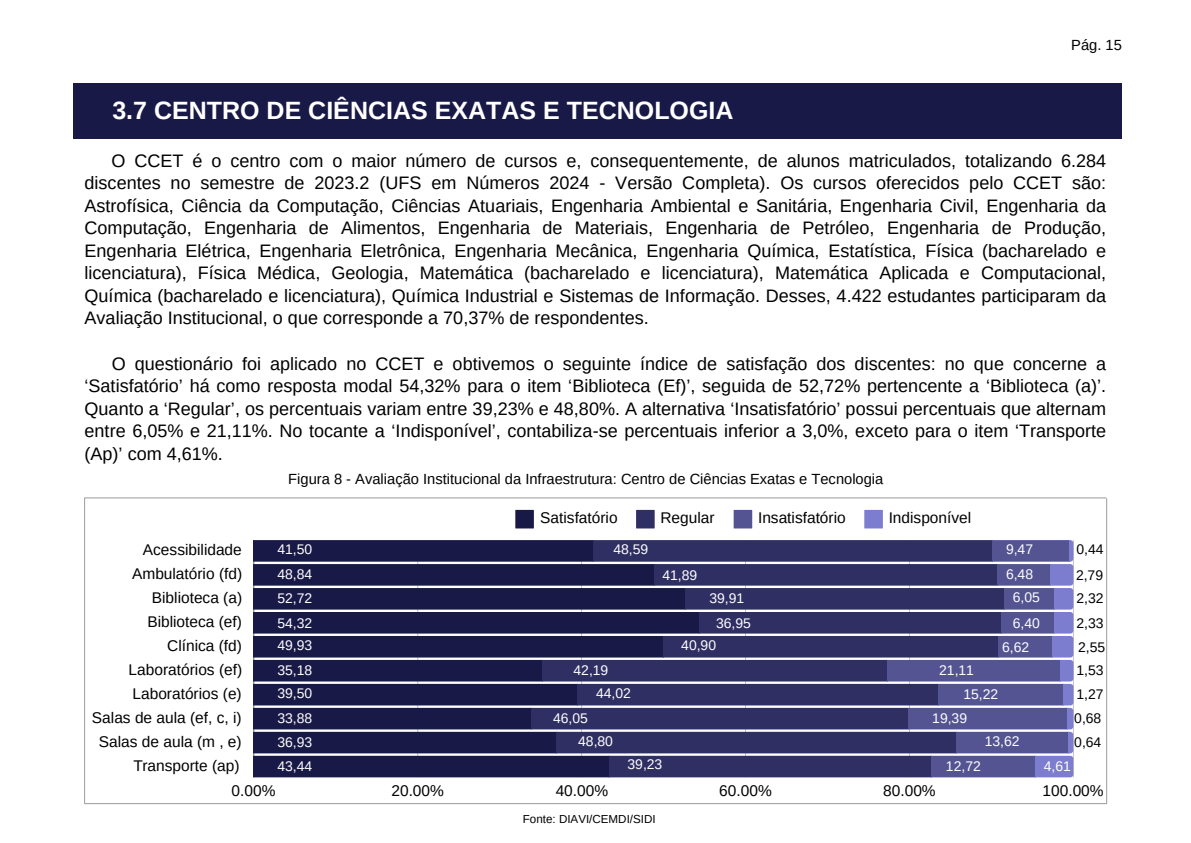
<style>
.page{position:relative;width:1191px;height:843px;background:#fff}
.page>*{position:absolute;margin:0;border:0;box-sizing:border-box;transform-origin:0 0}
.t1{font:700 25px "Arimo";color:#fff}
.t2{font:18px/22.5px "Arimo";color:#000;text-align:justify}
.t3{font:15.5px/23.9px "Arimo";color:#000;text-align:right}
.t4{font:14.7px "Arimo";color:#000}
.t5{font:13.9px "Arimo";color:#fff}
.t6{font:13.9px "Arimo";color:#000}
.t7{font:11.6px "Arimo";color:#000}
</style>
<div class="page">
<div style="left:73px;top:84px;width:1048px;height:55px;background:#191947"></div>
<svg style="left:515px;top:509px;width:19px;height:19px"></svg>
<svg style="left:636px;top:509px;width:18px;height:19px"></svg>
<svg style="left:733px;top:509px;width:19px;height:19px"></svg>
<svg style="left:864px;top:509px;width:18px;height:19px"></svg>
<svg style="left:254px;top:540px;width:819px;height:237px;background:#3e3e6d"></svg>
<hr style="left:84px;top:497px;width:1022px;height:1px;background:#9a999e">
<hr style="left:84px;top:803px;width:1022px;height:1px;background:#9a999e">
<hr style="left:84px;top:497px;width:1px;height:306px;background:#9a999e">
<hr style="left:1106px;top:498px;width:1px;height:305px;background:#9a999e">
<h3 class="t1" style="left:112px;top:96px;width:622px">3.7 CENTRO DE CIÊNCIAS EXATAS E TECNOLOGIA</h3>
<h3 class="t4" style="left:1071px;top:36px;width:52px">Pág. 15</h3>
<h2 class="t2" style="left:85px;top:149px;width:1023px;text-indent:27px">O CCET é o centro com o maior número de cursos e, consequentemente, de alunos matriculados, totalizando 6.284 discentes no semestre de 2023.2 (UFS em Números 2024 - Versão Completa). Os cursos oferecidos pelo CCET são:<br>Astrofísica, Ciência da Computação, Ciências Atuariais, Engenharia Ambiental e Sanitária, Engenharia Civil, Engenharia da Computação, Engenharia de Alimentos, Engenharia de Materiais, Engenharia de Petróleo, Engenharia de Produção, Engenharia Elétrica, Engenharia Eletrônica, Engenharia Mecânica, Engenharia Química, Estatística, Física (bacharelado e licenciatura), Física Médica, Geologia, Matemática (bacharelado e licenciatura), Matemática Aplicada e Computacional, Química (bacharelado e licenciatura), Química Industrial e Sistemas de Informação. Desses, 4.422 estudantes participaram da Avaliação Institucional, o que corresponde a 70,37% de respondentes.</h2>
<h2 class="t2" style="left:85px;top:352px;width:1023px;text-indent:27px">O questionário foi aplicado no CCET e obtivemos o seguinte índice de satisfação dos discentes: no que concerne a ‘Satisfatório’ há como resposta modal 54,32% para o item ‘Biblioteca (Ef)’, seguida de 52,72% pertencente a ‘Biblioteca (a)’.<br>Quanto a ‘Regular’, os percentuais variam entre 39,23% e 48,80%. A alternativa ‘Insatisfatório’ possui percentuais que alternam entre 6,05% e 21,11%. No tocante a ‘Indisponível’, contabiliza-se percentuais inferior a 3,0%, exceto para o item ‘Transporte (Ap)’ com 4,61%.</h2>
<h1 class="t4" style="left:288px;top:470px;width:596px">Figura 8 - Avaliação Institucional da Infraestrutura: Centro de Ciências Exatas e Tecnologia</h1>
<p class="t3" style="left:92px;top:537px;width:152px">Acessibilidade<br>Ambulatório (fd)<br>Biblioteca (a)<br>Biblioteca (ef)<br>Clínica (fd)<br>Laboratórios (ef)<br>Laboratórios (e)<br>Salas de aula (ef, c, i)<br>Salas de aula (m , e)<br>Transporte (ap)</p>
<h3 class="t5" style="left:277px;top:541px;width:36px">41,50</h3>
<h3 class="t5" style="left:277px;top:566px;width:36px">48,84</h3>
<h3 class="t5" style="left:277px;top:614px;width:36px">54,32</h3>
<h3 class="t5" style="left:277px;top:590px;width:36px">52,72</h3>
<p class="t5" style="left:277px;top:637px;width:36px">49,93</p>
<p class="t5" style="left:277px;top:662px;width:36px">35,18</p>
<p class="t5" style="left:277px;top:685px;width:36px">39,50</p>
<h3 class="t5" style="left:277px;top:734px;width:36px">36,93</h3>
<h3 class="t5" style="left:277px;top:758px;width:36px">43,44</h3>
<h3 class="t5" style="left:277px;top:710px;width:36px">33,88</h3>
<p class="t3" style="left:540px;top:505px;width:79px">Satisfatório</p>
<p class="t3" style="left:660px;top:505px;width:56px">Regular</p>
<p class="t3" style="left:758px;top:505px;width:89px">Insatisfatório</p>
<p class="t3" style="left:888px;top:505px;width:84px">Indisponível</p>
<h3 class="t5" style="left:613px;top:541px;width:36px">48,59</h3>
<h3 class="t5" style="left:662px;top:567px;width:36px">41,89</h3>
<h3 class="t5" style="left:709px;top:590px;width:36px">39,91</h3>
<h3 class="t5" style="left:716px;top:614px;width:36px">36,95</h3>
<h3 class="t5" style="left:681px;top:637px;width:36px">40,90</h3>
<h3 class="t5" style="left:1005px;top:541px;width:29px">9,47</h3>
<h3 class="t5" style="left:1005px;top:566px;width:29px">6,48</h3>
<h3 class="t5" style="left:1012px;top:589px;width:29px">6,05</h3>
<h3 class="t5" style="left:1012px;top:614px;width:29px">6,40</h3>
<h3 class="t5" style="left:1002px;top:639px;width:29px">6,62</h3>
<h3 class="t6" style="left:1076px;top:541px;width:29px">0,44</h3>
<h3 class="t6" style="left:1076px;top:590px;width:29px">2,32</h3>
<h3 class="t6" style="left:1075px;top:567px;width:29px">2,79</h3>
<h3 class="t6" style="left:1076px;top:614px;width:29px">2,33</h3>
<h3 class="t6" style="left:1077px;top:639px;width:29px">2,55</h3>
<h3 class="t5" style="left:573px;top:662px;width:36px">42,19</h3>
<h3 class="t5" style="left:596px;top:685px;width:36px">44,02</h3>
<h3 class="t6" style="left:1076px;top:686px;width:29px">1,27</h3>
<h3 class="t6" style="left:1074px;top:710px;width:29px">0,68</h3>
<h3 class="t6" style="left:1074px;top:734px;width:29px">0,64</h3>
<h3 class="t5" style="left:1043px;top:758px;width:29px">4,61</h3>
<h3 class="t5" style="left:939px;top:662px;width:36px">21,11</h3>
<h3 class="t5" style="left:963px;top:686px;width:36px">15,22</h3>
<h3 class="t6" style="left:1076px;top:662px;width:29px">1,53</h3>
<h3 class="t5" style="left:553px;top:709px;width:36px">46,05</h3>
<h3 class="t5" style="left:932px;top:709px;width:36px">19,39</h3>
<h3 class="t5" style="left:578px;top:733px;width:36px">48,80</h3>
<h3 class="t5" style="left:984px;top:733px;width:36px">13,62</h3>
<h3 class="t5" style="left:627px;top:756px;width:36px">39,23</h3>
<h3 class="t5" style="left:945px;top:758px;width:36px">12,72</h3>
<p class="t3" style="left:231px;top:778px;width:45px">0.00%</p>
<p class="t3" style="left:391px;top:778px;width:54px">20.00%</p>
<p class="t3" style="left:555px;top:778px;width:54px">40.00%</p>
<p class="t3" style="left:719px;top:778px;width:54px">60.00%</p>
<p class="t3" style="left:883px;top:778px;width:54px">80.00%</p>
<p class="t3" style="left:1042px;top:778px;width:63px">100.00%</p>
<h3 class="t7" style="left:523px;top:812px;width:134px">Fonte: DIAVI/CEMDI/SIDI</h3>
</div>
